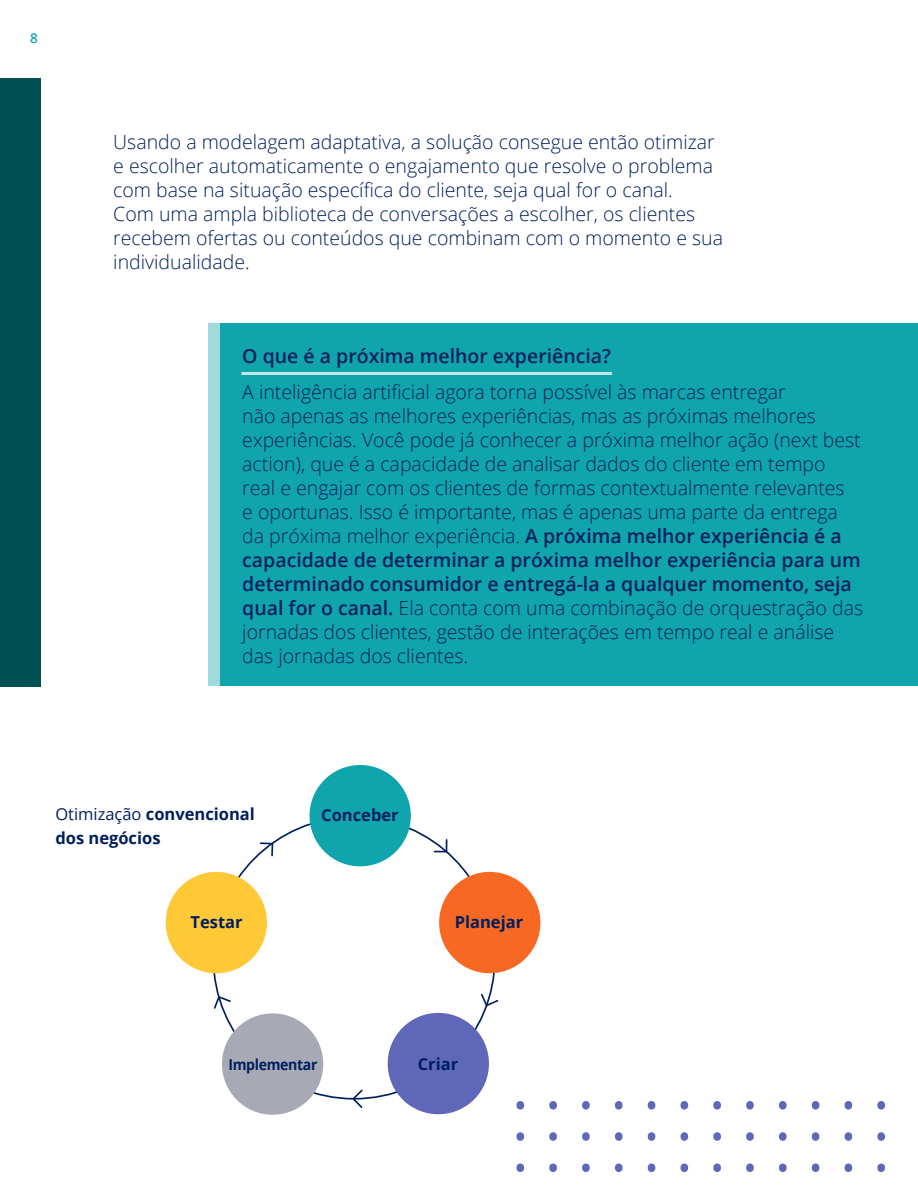
<style>
.page{position:relative;width:918px;height:1188px;background:#fff}
.page>*{position:absolute;margin:0;border:0;box-sizing:border-box;transform-origin:0 0}
.t1{font:300 19.5px/24px "Open Sans";color:#001f5f}
.t2{font:600 19.5px "Open Sans";color:#001f5f}
.t3{font:700 16.5px/24px "Open Sans";color:#001f5f}
.t4{font:700 15px "Open Sans";letter-spacing:-.025em;color:#001f5f;scale:.94 1}
.t5{font:600 13.5px "Open Sans";color:#10a5ac}
.s1{font-weight:600}
.s2{font-weight:400}
</style>
<div class="page">
<div style="left:0;top:78px;width:40px;height:608px;background:#005154"></div>
<div style="left:208px;top:324px;width:710px;height:362px;background:#10a5ac"></div>
<div style="left:208px;top:324px;width:12px;height:362px;background:#9fdbdd"></div>
<hr style="left:242px;top:372px;width:370px;height:3px;background:#bfe8e8">
<svg style="left:517px;top:1101px;width:7px;height:71px"></svg>
<svg style="left:549px;top:1101px;width:8px;height:71px"></svg>
<svg style="left:582px;top:1101px;width:8px;height:71px"></svg>
<svg style="left:615px;top:1101px;width:8px;height:71px"></svg>
<svg style="left:648px;top:1101px;width:7px;height:71px"></svg>
<svg style="left:681px;top:1101px;width:7px;height:71px"></svg>
<svg style="left:713px;top:1101px;width:8px;height:71px"></svg>
<svg style="left:746px;top:1101px;width:8px;height:71px"></svg>
<svg style="left:779px;top:1101px;width:8px;height:71px"></svg>
<svg style="left:812px;top:1101px;width:7px;height:71px"></svg>
<svg style="left:845px;top:1101px;width:7px;height:71px"></svg>
<svg style="left:877px;top:1101px;width:8px;height:71px"></svg>
<div style="left:310px;top:765px;width:101px;height:101px;background:#10a5ac;border-radius:50%"></div>
<div style="left:439px;top:872px;width:101px;height:101px;background:#f76923;border-radius:50%"></div>
<div style="left:388px;top:1013px;width:101px;height:101px;background:#5f67b9;border-radius:50%"></div>
<div style="left:222px;top:1013px;width:101px;height:102px;background:#a7a9b4;border-radius:50%"></div>
<div style="left:166px;top:872px;width:101px;height:101px;background:#ffc836;border-radius:50%"></div>
<svg style="left:433px;top:839px;width:15px;height:14px"></svg>
<svg style="left:481px;top:992px;width:18px;height:16px"></svg>
<svg style="left:351px;top:1089px;width:13px;height:19px"></svg>
<svg style="left:214px;top:995px;width:17px;height:15px"></svg>
<svg style="left:259px;top:841px;width:15px;height:16px"></svg>
<p class="t5" style="left:30px;top:29px;width:9px">8</p>
<p class="t1" style="left:113px;top:129px;width:611px">Usando a modelagem adaptativa, a solução consegue então otimizar e escolher automaticamente o engajamento que resolve o problema com base na situação específica do cliente, seja qual for o canal.<br>Com uma ampla biblioteca de conversações a escolher, os clientes recebem ofertas ou conteúdos que combinam com o momento e sua individualidade.</p>
<p class="t2" style="left:242px;top:342px;width:370px">O que é a próxima melhor experiência?</p>
<p class="t1" style="left:242px;top:379px;width:622px">A inteligência artificial agora torna possível às marcas entregar<br>não apenas as melhores experiências, mas as próximas melhores experiências. Você pode já conhecer a próxima melhor ação (next best action), que é a capacidade de analisar dados do cliente em tempo real e engajar com os clientes de formas contextualmente relevantes<br>e oportunas. Isso é importante, mas é apenas uma parte da entrega da próxima melhor experiência. <span class="s1">A próxima melhor experiência é a capacidade de determinar a próxima melhor experiência para um determinado consumidor e entregá-la a qualquer momento, seja qual for o canal.</span> Ela conta com uma combinação de orquestração das jornadas dos clientes, gestão de interações em tempo real e análise das jornadas dos clientes.</p>
<p class="t3" style="left:55px;top:802px;width:201px"><span class="s2">Otimização</span> convencional dos negócios</p>
<p class="t3" style="left:321px;top:803px;width:79px">Conceber</p>
<p class="t3" style="left:191px;top:910px;width:54px">Testar</p>
<p class="t3" style="left:455px;top:910px;width:70px">Planejar</p>
<p class="t4" style="left:228px;top:1054px;width:96px">Implementar</p>
<p class="t3" style="left:418px;top:1052px;width:42px">Criar</p>
</div>
